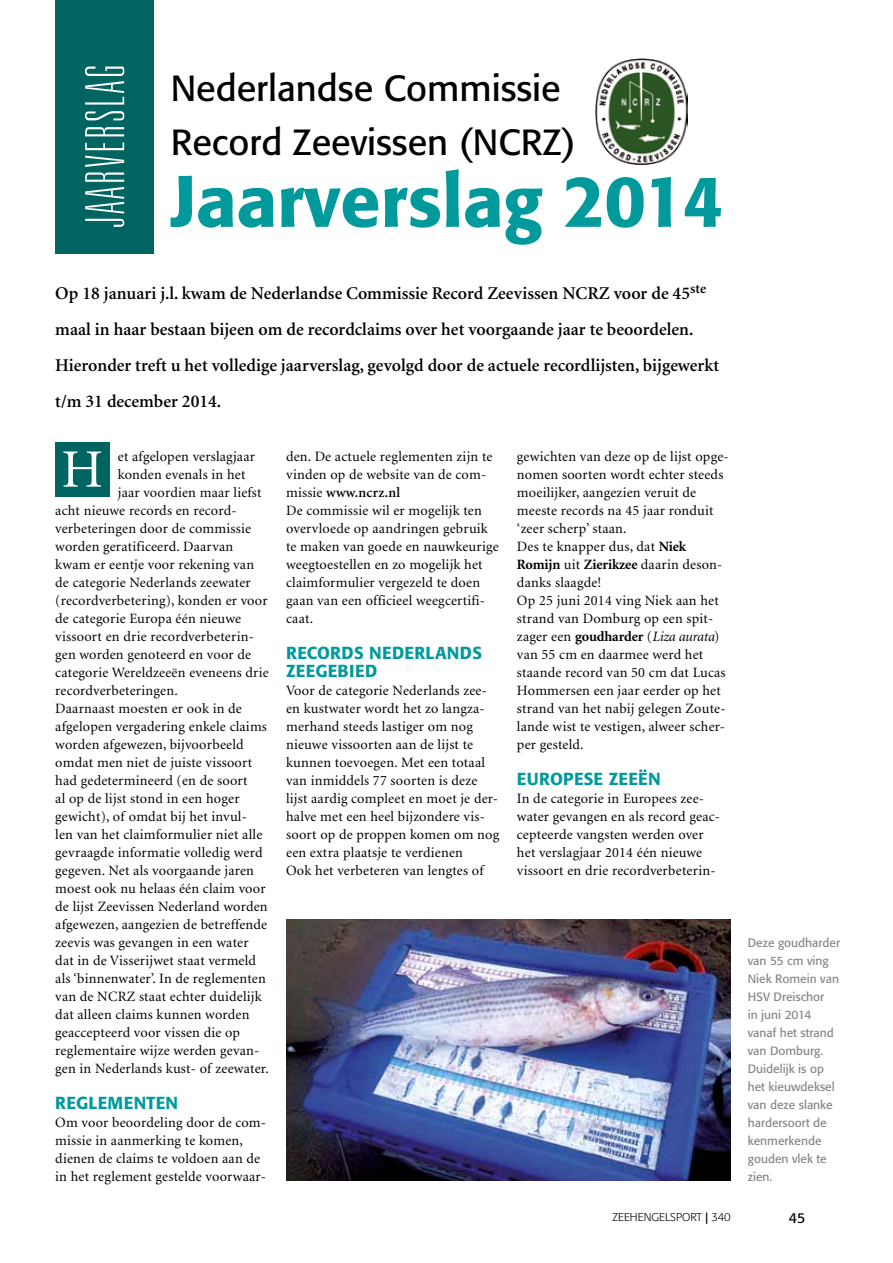
<style>
.page{position:relative;width:893px;height:1263px;background:#fff}
.page>*{position:absolute;margin:0;border:0;box-sizing:border-box;transform-origin:0 0}
.t1{font:500 72px "Formata";color:#009a9c}
.t2{font:100 ultra-condensed 54px "Univers";letter-spacing:.07em;color:#fff}
.t3{font:54px "Minion";color:#fff}
.t4{font:36px/54px "Formata";color:#000}
.t5{font:600 18px/36px "Minion";color:#000}
.t6{font:500 17.25px/18px "Formata";letter-spacing:.01em;color:#009a9c}
.t7{font:14.25px/18px "Minion";letter-spacing:.015em;color:#000}
.t8{font:14.25px "Formata";color:#000}
.t9{font:12px/18px "Formata";color:#878684}
.t10{font:300 11.25px "Formata";color:#000}
.s1{font-weight:600}
.s2{font-weight:700}
.s3{font-style:italic}
.s4{font-weight:500}
</style>
<div class="page">
<div style="left:55px;top:0;width:99px;height:254px;background:#006560"></div>
<div style="left:55px;top:443px;width:54px;height:54px;background:#006560"></div>
<img style="left:286px;top:920px;width:445px;height:261px">
<img style="left:596px;top:58px;width:91px;height:107px">
<h2 class="t2" style="left:78px;top:227px;width:164px;rotate:-90deg">Jaarverslag</h2>
<h3 class="t4" style="left:171px;top:61px;width:406px">Nederlandse commissie record zeevissen (NCRZ)</h3>
<h1 class="t1" style="left:171px;top:157px;width:555px">JAARVERSLAG 2014</h1>
<p class="t5" style="left:55px;top:275px;width:665px">Op 18 januari j.l. kwam de Nederlandse Commissie Record Zeevissen NCRZ voor de 45<sup>ste </sup>maal in haar bestaan bijeen om de recordclaims over het voorgaande jaar te beoordelen.<br>Hieronder treft u het volledige jaarverslag, gevolgd door de actuele recordlijsten, bijgewerkt t/m 31 december 2014.</p>
<p class="t7" style="left:118px;top:448px;width:139px">et afgelopen verslagjaar</p>
<p class="t7" style="left:118px;top:466px;width:129px">konden evenals in het</p>
<p class="t7" style="left:118px;top:484px;width:145px">jaar voordien maar liefst</p>
<p class="t7" style="left:55px;top:502px;width:183px">acht nieuwe records en record-</p>
<p class="t7" style="left:55px;top:520px;width:197px">verbeteringen door de commissie</p>
<p class="t7" style="left:55px;top:538px;width:180px">worden geratificeerd. Daarvan</p>
<p class="t7" style="left:55px;top:556px;width:200px">kwam er eentje voor rekening van</p>
<p class="t7" style="left:55px;top:574px;width:197px">de categorie Nederlands zeewater</p>
<p class="t7" style="left:55px;top:592px;width:214px">(recordverbetering), konden er voor</p>
<p class="t7" style="left:55px;top:610px;width:187px">de categorie Europa één nieuwe</p>
<p class="t7" style="left:55px;top:628px;width:200px">vissoort en drie recordverbeterin-</p>
<p class="t7" style="left:55px;top:646px;width:197px">gen worden genoteerd en voor de</p>
<p class="t7" style="left:55px;top:664px;width:215px">categorie Wereldzeeën eveneens drie</p>
<p class="t7" style="left:55px;top:682px;width:124px">recordverbeteringen.</p>
<p class="t7" style="left:55px;top:700px;width:188px">Daarnaast moesten er ook in de</p>
<p class="t7" style="left:55px;top:718px;width:213px">afgelopen vergadering enkele claims</p>
<p class="t7" style="left:55px;top:736px;width:190px">worden afgewezen, bijvoorbeeld</p>
<p class="t7" style="left:55px;top:754px;width:198px">omdat men niet de juiste vissoort</p>
<p class="t7" style="left:55px;top:772px;width:194px">had gedetermineerd (en de soort</p>
<p class="t7" style="left:55px;top:790px;width:186px">al op de lijst stond in een hoger</p>
<p class="t7" style="left:55px;top:808px;width:193px">gewicht), of omdat bij het invul-</p>
<p class="t7" style="left:55px;top:826px;width:209px">len van het claimformulier niet alle</p>
<p class="t7" style="left:55px;top:844px;width:209px">gevraagde informatie volledig werd</p>
<p class="t7" style="left:55px;top:862px;width:200px">gegeven. Net als voorgaande jaren</p>
<p class="t7" style="left:55px;top:880px;width:212px">moest ook nu helaas één claim voor</p>
<p class="t7" style="left:55px;top:898px;width:214px">de lijst Zeevissen Nederland worden</p>
<p class="t7" style="left:55px;top:916px;width:213px">afgewezen, aangezien de betreffende</p>
<p class="t7" style="left:55px;top:934px;width:195px">zeevis was gevangen in een water</p>
<p class="t7" style="left:55px;top:952px;width:202px">dat in de Visserijwet staat vermeld</p>
<p class="t7" style="left:55px;top:970px;width:212px">als ‘binnenwater’. In de reglementen</p>
<p class="t7" style="left:55px;top:988px;width:208px">van de NCRZ staat echter duidelijk</p>
<p class="t7" style="left:55px;top:1006px;width:196px">dat alleen claims kunnen worden</p>
<p class="t7" style="left:55px;top:1024px;width:186px">geaccepteerd voor vissen die op</p>
<p class="t7" style="left:55px;top:1042px;width:206px">reglementaire wijze werden gevan-</p>
<p class="t7" style="left:55px;top:1060px;width:215px">gen in Nederlands kust- of zeewater.</p>
<p class="t6" style="left:55px;top:1094px;width:124px">REGLEMENTEN</p>
<p class="t7" style="left:55px;top:1114px;width:212px">Om voor beoordeling door de com&shy;missie in aanmerking te komen, dienen de claims te voldoen aan de in het reglement gestelde voorwaar-</p>
<h2 class="t3" style="left:62px;top:443px;width:43px">H</h2>
<p class="t7" style="left:286px;top:448px;width:214px">den. De actuele reglementen zijn te vinden op de website van de com&shy;missie <span class="s1">www.ncrz.nl<br></span>De commissie wil er mogelijk ten overvloede op aandringen gebruik te maken van goede en nauwkeurige weegtoestellen en zo mogelijk het claimformulier vergezeld te doen gaan van een officieel weegcertifi&shy;caat.</p>
<p class="t6" style="left:286px;top:644px;width:197px">RECORDS NEDERLANDS<br>ZEEGEBIED</p>
<p class="t7" style="left:286px;top:682px;width:215px">Voor de categorie Nederlands zee&shy;en kustwater wordt het zo langza&shy;merhand steeds lastiger om nog nieuwe vissoorten aan de lijst te kunnen toevoegen. Met een totaal van inmiddels 77 soorten is deze lijst aardig compleet en moet je der&shy;halve met een heel bijzondere vis&shy;soort op de proppen komen om nog een extra plaatsje te verdienen<br>Ook het verbeteren van lengtes of</p>
<p class="t7" style="left:517px;top:448px;width:213px">gewichten van deze op de lijst opge&shy;nomen soorten wordt echter steeds moeilijker, aangezien veruit de meeste records na 45 jaar ronduit ‘zeer scherp’ staan.<br>Des te knapper dus, dat <span class="s2">Niek<br>Romijn</span> uit <span class="s2">Zierikzee</span> daarin deson&shy;danks slaagde!<br>Op 25 juni 2014 ving Niek aan het strand van Domburg op een spit&shy;zager een <span class="s2">goudharder</span> (<span class="s3">Liza aurata</span>) van 55 cm en daarmee werd het staande record van 50 cm dat Lucas<br>Hommersen een jaar eerder op het strand van het nabij gelegen Zoute&shy;lande wist te vestigen, alweer scher&shy;per gesteld.</p>
<p class="t6" style="left:517px;top:770px;width:145px">EUROPESE ZEEËN</p>
<p class="t7" style="left:517px;top:790px;width:205px">In de categorie in Europees zee&shy;water gevangen en als record geac&shy;cepteerde vangsten werden over het verslagjaar 2014 één nieuwe vissoort en drie recordverbeterin-</p>
<p class="t9" style="left:748px;top:934px;width:94px">Deze goudharder van 55 cm ving<br>Niek Romein van<br>HSV Dreischor<br>in juni 2014 vanaf het strand van Domburg.<br>Duidelijk is op het kieuwdeksel van deze slanke hardersoort de kenmerkende gouden vlek te zien.</p>
<p class="t10" style="left:613px;top:1211px;width:120px">ZEEHENGELSPORT <span class="s4">|</span> 340</p>
<p class="t8" style="left:789px;top:1209px;width:18px">45</p>
</div>
